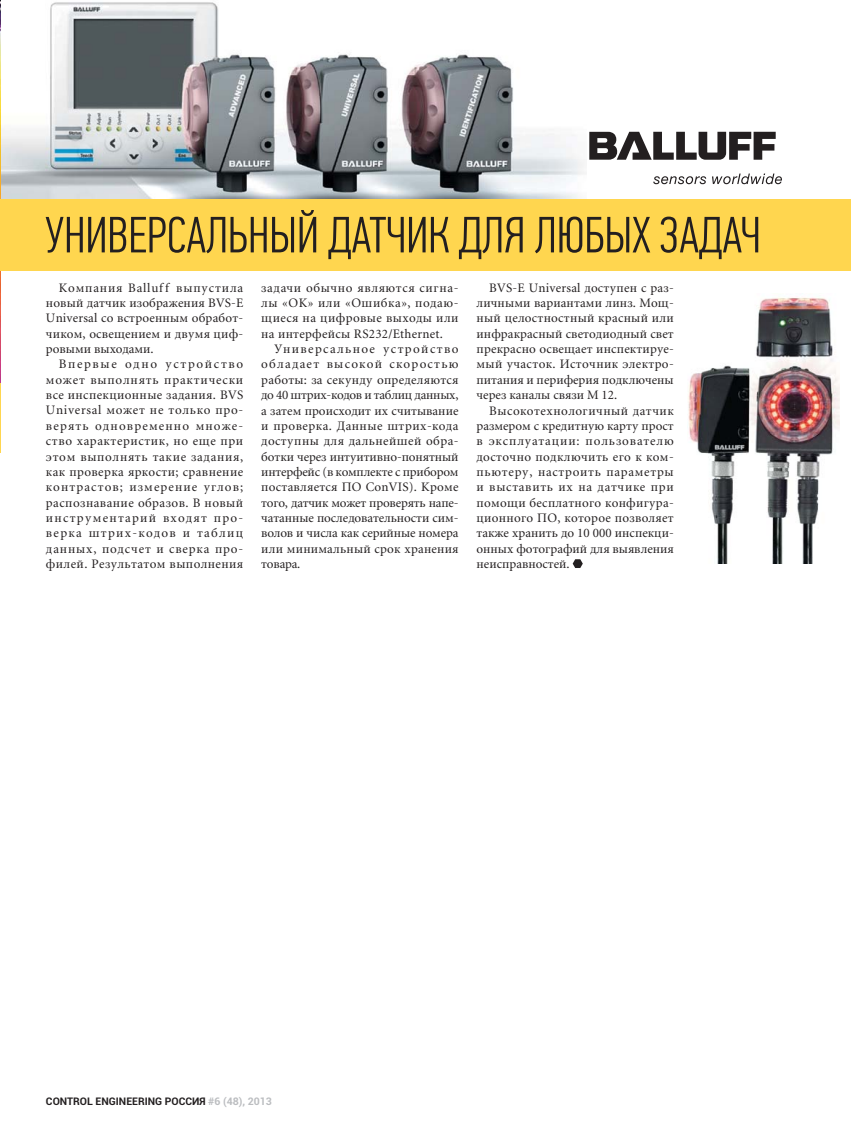
<style>
.page{position:relative;width:851px;height:1136px;background:#fff}
.page>*{position:absolute;margin:0;border:0;box-sizing:border-box;transform-origin:0 0}
.t1{font:300 51px "PF Din Text Comp Pro";color:#231f20}
.t2{font:12.75px/15.3px "Miniature";letter-spacing:.015em;color:#231f20;text-align:justify}
.t3{font:700 10.5px "Roboto";color:#231f20}
.s1{color:#bbbdc0}
</style>
<div class="page">
<img style="left:1px;top:2px;width:585px;height:197px">
<img style="left:0;top:0;width:1px;height:384px">
<hr style="left:0;top:384px;width:1px;height:69px;background:#ffd64f">
<div style="left:0;top:199px;width:850px;height:72px;background:#ffd64f"></div>
<svg style="left:572px;top:559px;width:10px;height:9px"></svg>
<img style="left:688px;top:297px;width:151px;height:266px">
<svg style="left:653px;top:173px;width:128px;height:11px"></svg>
<svg style="left:589px;top:132px;width:186px;height:28px"></svg>
<h1 class="t1" style="left:45px;top:205px;width:717px">УНИВЕРСАЛЬНЫЙ ДАТЧИК ДЛЯ ЛЮБЫХ ЗАДАЧ</h1>
<p class="t2" style="left:46px;top:280px;width:199px;text-indent:13px">Компания Balluff выпустила новый датчик изображения BVS-E Universal со встроенным обработ&shy;чиком, освещением и двумя циф&shy;ровыми выходами.</p>
<p class="t2" style="left:46px;top:357px;width:199px;text-indent:13px">Впервые одно устройство может выполнять практически все инспекционные задания. BVS Universal может не только про&shy;верять одновременно множе&shy;ство характеристик, но еще при этом выполнять такие задания, как проверка яркости; сравнение контрастов; измерение углов; распознавание образов. В новый инструментарий входят про&shy;верка штрих-кодов и таблиц данных, подсчет и сверка про&shy;филей. Результатом выполнения</p>
<p class="t2" style="left:261px;top:280px;width:199px">задачи обычно являются сигна&shy;лы «ОК» или «Ошибка», подаю&shy;щиеся на цифровые выходы или на интерфейсы RS232/Ethernet.</p>
<p class="t2" style="left:261px;top:342px;width:199px;text-indent:13px">Универсальное устройство обладает высокой скоростью работы: за секунду определяются до 40 штрих-кодов и таблиц данных, а затем происходит их считывание и проверка. Данные штрих-кода доступны для дальнейшей обра&shy;ботки через интуитивно-понятный интерфейс (в комплекте с прибором поставляется ПО ConVIS). Кроме того, датчик может проверять напе&shy;чатанные последовательности сим&shy;волов и числа как серийные номера или минимальный срок хранения товара.</p>
<p class="t2" style="left:476px;top:280px;width:199px;text-indent:13px">BVS-E Universal доступен с раз&shy;личными вариантами линз. Мощ&shy;ный целостностный красный или инфракрасный светодиодный свет прекрасно освещает инспектируе&shy;мый участок. Источник электро&shy;питания и периферия подключены через каналы связи M 12.</p>
<p class="t2" style="left:476px;top:403px;width:199px;text-indent:13px">Высокотехнологичный датчик размером с кредитную карту прост в эксплуатации: пользователю досточно подключить его к ком&shy;пьютеру, настроить параметры и выставить их на датчике при помощи бесплатного конфигура&shy;ционного ПО, которое позволяет также хранить до 10 000 инспекци&shy;онных фотографий для выявления неисправностей.</p>
<p class="t3" style="left:46px;top:1093px;width:227px">CONTROL ENGINEERING РОССИЯ <span class="s1">#6 (48), 2013</span></p>
</div>
